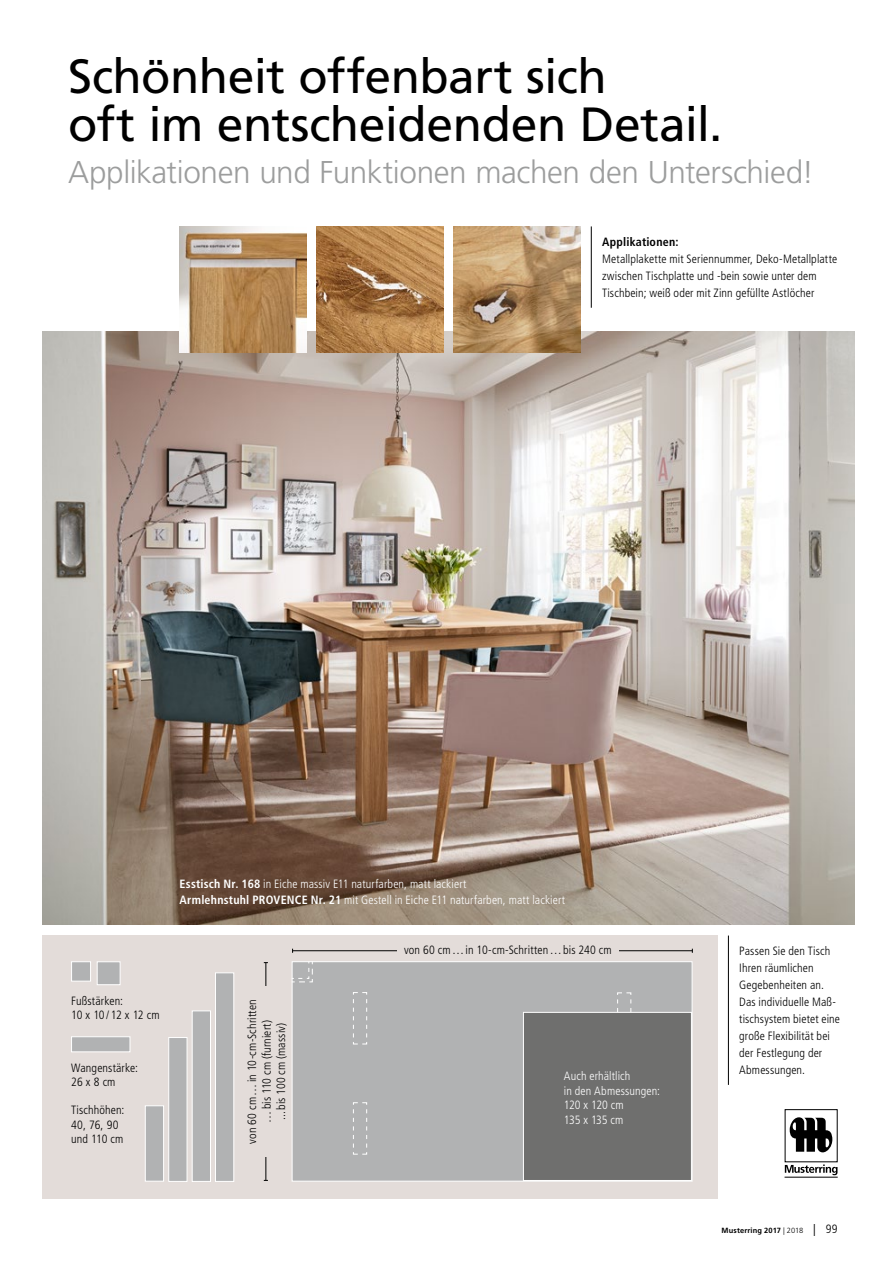
<style>
.page{position:relative;width:893px;height:1263px;background:#fff}
.page>*{position:absolute;margin:0;border:0;box-sizing:border-box;transform-origin:0 0}
.t1{font:48px/48px "Frutiger LT Std";letter-spacing:-.01em;color:#000}
.t2{font:300 31.5px "Frutiger LT Std";letter-spacing:-.015em;color:#9c9d9d}
.t3{font:300 condensed 12px/17px "Frutiger LT Std";letter-spacing:.01em;color:#000}
.t4{font:300 condensed 12px/14.4px "Frutiger LT Std";letter-spacing:.01em;color:#fff}
.t5{font:700 condensed 12px "Frutiger LT Std";letter-spacing:.015em;color:#000}
.t6{font:700 7.5px "Frutiger LT Std";letter-spacing:.02em;color:#000}
.s1{font-weight:700}
.s2{font-weight:300}
.s3{font-weight:300;font-size:12px}
.s4{font-weight:300;font-stretch:condensed;font-size:12px}
</style>
<div class="page">
<img style="left:43px;top:332px;width:812px;height:593px">
<img style="left:317px;top:226px;width:126px;height:127px">
<img style="left:454px;top:226px;width:126px;height:127px">
<img style="left:180px;top:226px;width:126px;height:127px">
<div style="left:43px;top:935px;width:675px;height:264px;background:#e3dcd9"></div>
<div style="left:292px;top:961px;width:400px;height:220px;background:#b1b2b3;border:1px solid #fff"></div>
<svg style="left:353px;top:992px;width:14px;height:52px"></svg>
<svg style="left:617px;top:992px;width:15px;height:20px"></svg>
<svg style="left:353px;top:1102px;width:14px;height:53px"></svg>
<svg style="left:291px;top:961px;width:22px;height:21px"></svg>
<hr style="left:265px;top:963px;width:1px;height:217px;background:#000">
<hr style="left:293px;top:950px;width:399px;height:1px;background:#000">
<div style="left:145px;top:1105px;width:19px;height:76px;background:#b1b2b3;border:1px solid #fff"></div>
<div style="left:168px;top:1037px;width:19px;height:145px;background:#b1b2b3;border:1px solid #fff"></div>
<div style="left:192px;top:1010px;width:19px;height:172px;background:#b1b2b3;border:1px solid #fff"></div>
<div style="left:215px;top:972px;width:19px;height:210px;background:#b1b2b3;border:1px solid #fff"></div>
<div style="left:523px;top:1012px;width:169px;height:169px;background:#6f6f6e;border:1px solid #fff"></div>
<div style="left:71px;top:1036px;width:59px;height:16px;background:#b1b2b3;border:1px solid #fff"></div>
<div style="left:97px;top:961px;width:23px;height:24px;background:#b1b2b3;border:1px solid #fff"></div>
<div style="left:71px;top:961px;width:20px;height:20px;background:#b1b2b3;border:1px solid #fff"></div>
<svg style="left:784px;top:1109px;width:54px;height:68px"></svg>
<hr style="left:591px;top:226px;width:1px;height:82px;background:#000">
<div style="left:247px;top:986px;width:38px;height:170px;background:#e3dcd9"></div>
<hr style="left:728px;top:935px;width:1px;height:150px;background:#000">
<div style="left:397px;top:945px;width:221px;height:9px;background:#e3dcd9"></div>
<h1 class="t1" style="left:68px;top:53px;width:656px">Schönheit offenbart sich<br>oft im entscheidenden Detail.</h1>
<h2 class="t2" style="left:68px;top:155px;width:747px">Applikationen und Funktionen machen den Unterschied!</h2>
<p class="t5" style="left:602px;top:235px;width:78px">Applikationen:</p>
<p class="t3" style="left:602px;top:251px;width:237px">Metallplakette mit Seriennummer, Deko-Metallplatte zwischen Tischplatte und -bein sowie unter dem<br>Tischbein; weiß oder mit Zinn gefüllte Astlöcher</p>
<p class="t3" style="left:71px;top:993px;width:90px;line-height:14.4px">Fußstärken:<br>10 x 10 / 12 x 12 cm</p>
<p class="t3" style="left:71px;top:1060px;width:68px;line-height:14.4px">Wangenstärke:<br>26 x 8 cm</p>
<p class="t3" style="left:71px;top:1103px;width:55px;line-height:14.4px">Tischhöhen:<br>40, 76, 90 und 110 cm</p>
<p class="t4" style="left:180px;top:876px;width:387px;line-height:15.9px"><span class="s1">Esstisch Nr. 168</span> in Eiche massiv E11 naturfarben, matt lackiert<br><span class="s1">Armlehnstuhl PROVENCE Nr. 21</span> mit Gestell in Eiche E11 naturfarben, matt lackiert</p>
<p class="t3" style="left:245px;top:1143px;width:146px;line-height:14.4px;text-align:center;rotate:-90deg">von 60 cm…in 10-cm-Schritten …bis 110 cm (furniert)<br>... bis 100 cm (massiv)</p>
<p class="t3" style="left:404px;top:942px;width:209px">von 60 cm…in 10-cm-Schritten…bis 240 cm</p>
<p class="t4" style="left:564px;top:1069px;width:98px">Auch erhältlich<br>in den Abmessungen:<br>120 x 120 cm<br>135 x 135 cm</p>
<p class="t3" style="left:739px;top:943px;width:102px">Passen Sie den Tisch<br>Ihren räumlichen<br>Gegebenheiten an.<br>Das individuelle Maß&shy;tischsystem bietet eine große Flexibilität bei der Festlegung der<br>Abmessungen.</p>
<p class="t6" style="left:721px;top:1226px;width:118px">Musterring 2017 <span class="s2">| 2018</span> <span class="s3">|</span> <span class="s4">99</span></p>
</div>
